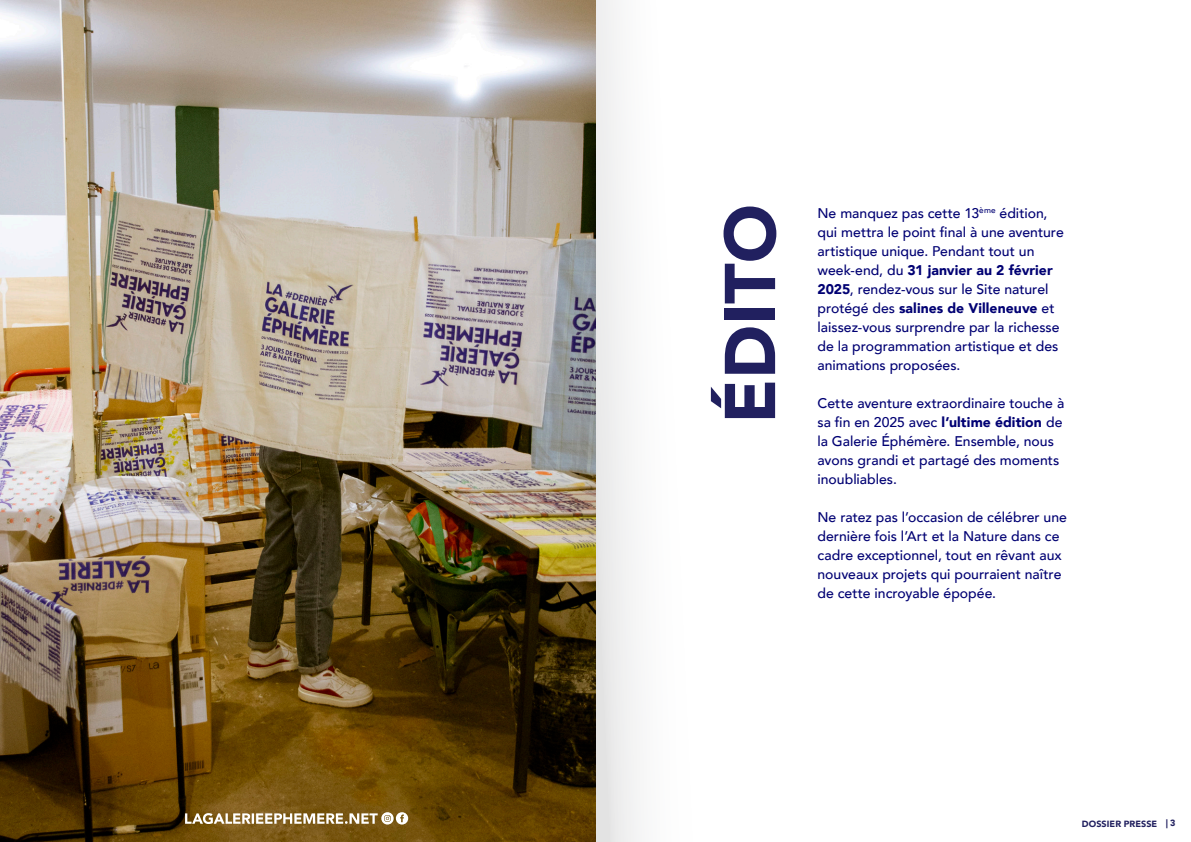
<style>
.page{position:relative;width:1191px;height:842px;background:#fff}
.page>*{position:absolute;margin:0;border:0;box-sizing:border-box;transform-origin:0 0}
.t1{font:900 71px "Avenir";color:#21205f}
.t2{font:500 14px/19px "Avenir";color:#000073}
.t3{font:900 9px "Avenir";letter-spacing:.01em;color:#21205f}
.s1{font-weight:900}
</style>
<div class="page">
<img style="left:0;top:0;width:595px;height:842px">
<svg style="left:185px;top:812px;width:223px;height:12px"></svg>
<div style="left:596px;top:0;width:103px;height:842px;background:linear-gradient(to right,#ececec,#fff)"></div>
<p class="t1" style="left:689px;top:424px;width:221px;rotate:-90deg">ÉDITO</p>
<p class="t2" style="left:817px;top:203px;width:248px">Ne manquez pas cette 13<sup>ème</sup> édition, qui mettra le point final à une aventure artistique unique. Pendant tout un week-end, du <span class="s1">31 janvier au 2 février 2025</span>, rendez-vous sur le Site naturel protégé des <span class="s1">salines de Villeneuve</span> et laissez-vous surprendre par la richesse de la programmation artistique et des animations proposées.</p>
<p class="t2" style="left:817px;top:393px;width:248px">Cette aventure extraordinaire touche à sa fin en 2025 avec <span class="s1">l’ultime édition</span> de la Galerie Éphémère. Ensemble, nous avons grandi et partagé des moments inoubliables.</p>
<p class="t2" style="left:817px;top:507px;width:251px">Ne ratez pas l’occasion de célébrer une dernière fois l’Art et la Nature dans ce cadre exceptionnel, tout en rêvant aux nouveaux projets qui pourraient naître de cette incroyable épopée.</p>
<p class="t3" style="left:1082px;top:816px;width:95px">DOSSIER PRESSE ︱3</p>
</div>
